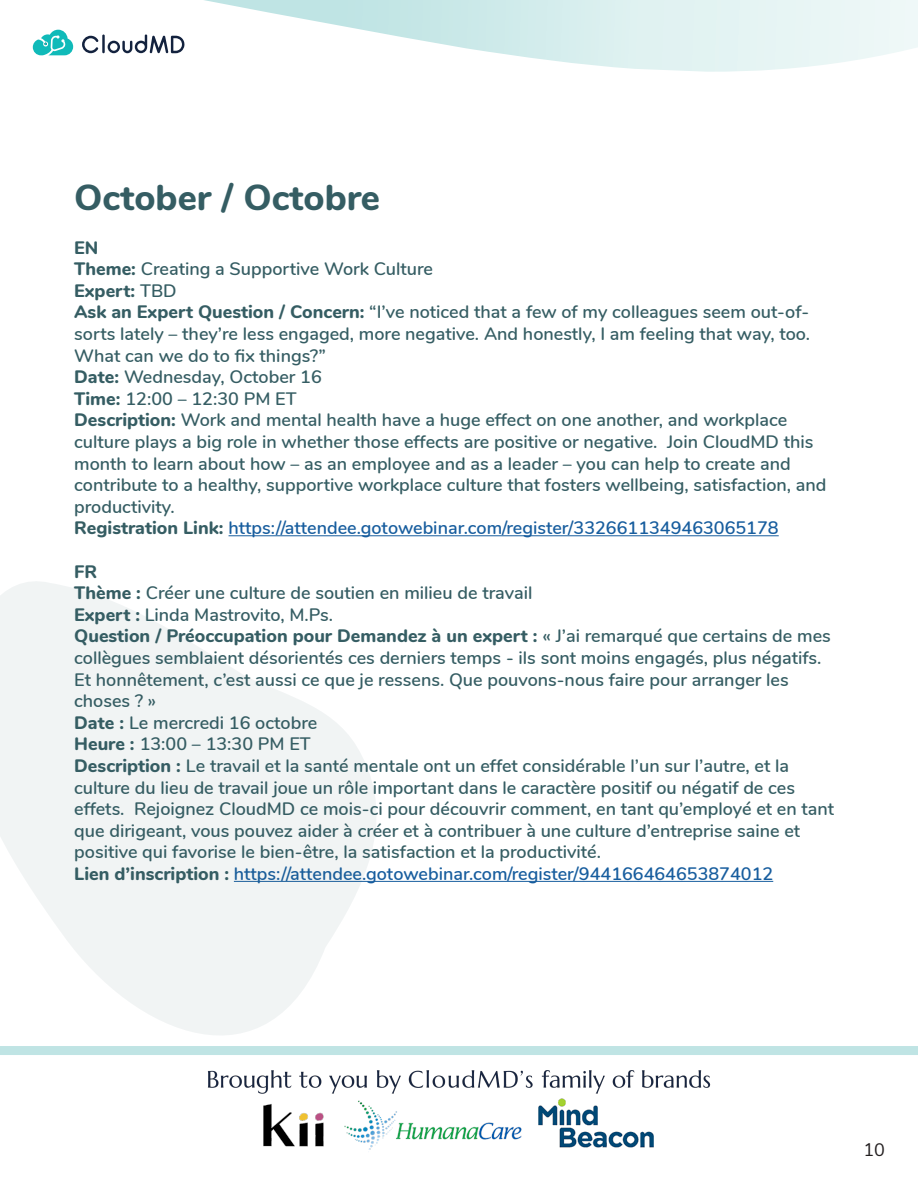
<style>
.page{position:relative;width:918px;height:1188px;background:#fff}
.page>*{position:absolute;margin:0;border:0;box-sizing:border-box;transform-origin:0 0}
.t1{font:800 36px "Nunito";color:#355d63}
.t2{font:600 18px/21.6px "Nunito";color:#355d63}
.t3{font:600 18px "Nunito";color:#175d9e}
.t4{font:800 18px "Nunito";color:#355d63}
.t5{font:18px "Nunito";color:#231f20}
.s1{font-weight:800}
.s2{font-weight:600}
.s3{font-weight:800;color:#355d63}
</style>
<div class="page">
<div style="left:0;top:1046px;width:918px;height:9px;background:#bfe4e4"></div>
<img style="left:207px;top:1070px;width:504px;height:82px">
<svg style="left:32px;top:0;width:886px;height:72px"></svg>
<hr style="left:229px;top:535px;width:550px;height:1px;background:#175d9e">
<hr style="left:234px;top:881px;width:539px;height:1px;background:#175d9e">
<svg style="left:0;top:581px;width:378px;height:454px;fill:#f1f4f4"></svg>
<p class="t1" style="left:74px;top:171px;width:307px">October / Octobre</p>
<p class="t4" style="left:74px;top:234px;width:26px">EN</p>
<p class="t2" style="left:74px;top:257px;width:360px"><span class="s1">Theme:</span> Creating a Supportive Work Culture</p>
<p class="t4" style="left:74px;top:277px;width:104px">Expert: <span class="s2">TBD</span></p>
<p class="t2" style="left:74px;top:300px;width:737px;text-align:justify"><span class="s1">Ask an Expert Question / Concern:</span> “I’ve noticed that a few of my colleagues seem out-of&shy;sorts lately – they’re less engaged, more negative. And honestly, I am feeling that way, too.<br>What can we do to fix things?”</p>
<p class="t2" style="left:74px;top:365px;width:249px"><span class="s1">Date:</span> Wednesday, October 16</p>
<p class="t2" style="left:74px;top:387px;width:224px"><span class="s1">Time:</span> 12:00 – 12:30 PM ET</p>
<p class="t2" style="left:74px;top:408px;width:754px"><span class="s1">Description:</span> Work and mental health have a huge effect on one another, and workplace culture plays a big role in whether those effects are positive or negative. Join CloudMD this month to learn about how – as an employee and as a leader – you can help to create and contribute to a healthy, supportive workplace culture that fosters wellbeing, satisfaction, and productivity.</p>
<p class="t3" style="left:74px;top:515px;width:706px"><span class="s3">Registration Link:</span> https://attendee.gotowebinar.com/register/3326611349463065178</p>
<p class="t4" style="left:74px;top:558px;width:24px">FR</p>
<p class="t2" style="left:74px;top:581px;width:460px"><span class="s1">Thème :</span> Créer une culture de soutien en milieu de travail</p>
<p class="t2" style="left:74px;top:603px;width:260px"><span class="s1">Expert :</span> Linda Mastrovito, M.Ps.</p>
<p class="t2" style="left:74px;top:624px;width:758px"><span class="s1">Question / Préoccupation pour Demandez à un expert :</span> « J’ai remarqué que certains de mes collègues semblaient désorientés ces derniers temps - ils sont moins engagés, plus négatifs.<br>Et honnêtement, c’est aussi ce que je ressens. Que pouvons-nous faire pour arranger les choses ? »</p>
<p class="t2" style="left:74px;top:711px;width:245px"><span class="s1">Date :</span> Le mercredi 16 octobre</p>
<p class="t2" style="left:74px;top:732px;width:238px"><span class="s1">Heure :</span> 13:00 – 13:30 PM ET</p>
<p class="t2" style="left:74px;top:754px;width:762px"><span class="s1">Description :</span> Le travail et la santé mentale ont un effet considérable l’un sur l’autre, et la culture du lieu de travail joue un rôle important dans le caractère positif ou négatif de ces effets. Rejoignez CloudMD ce mois-ci pour découvrir comment, en tant qu’employé et en tant que dirigeant, vous pouvez aider à créer et à contribuer à une culture d’entreprise saine et positive qui favorise le bien-être, la satisfaction et la productivité.</p>
<p class="t3" style="left:74px;top:861px;width:701px"><span class="s3">Lien d’inscription :</span> https://attendee.gotowebinar.com/register/944166464653874012</p>
<p class="t5" style="left:863px;top:1137px;width:23px">10</p>
</div>
